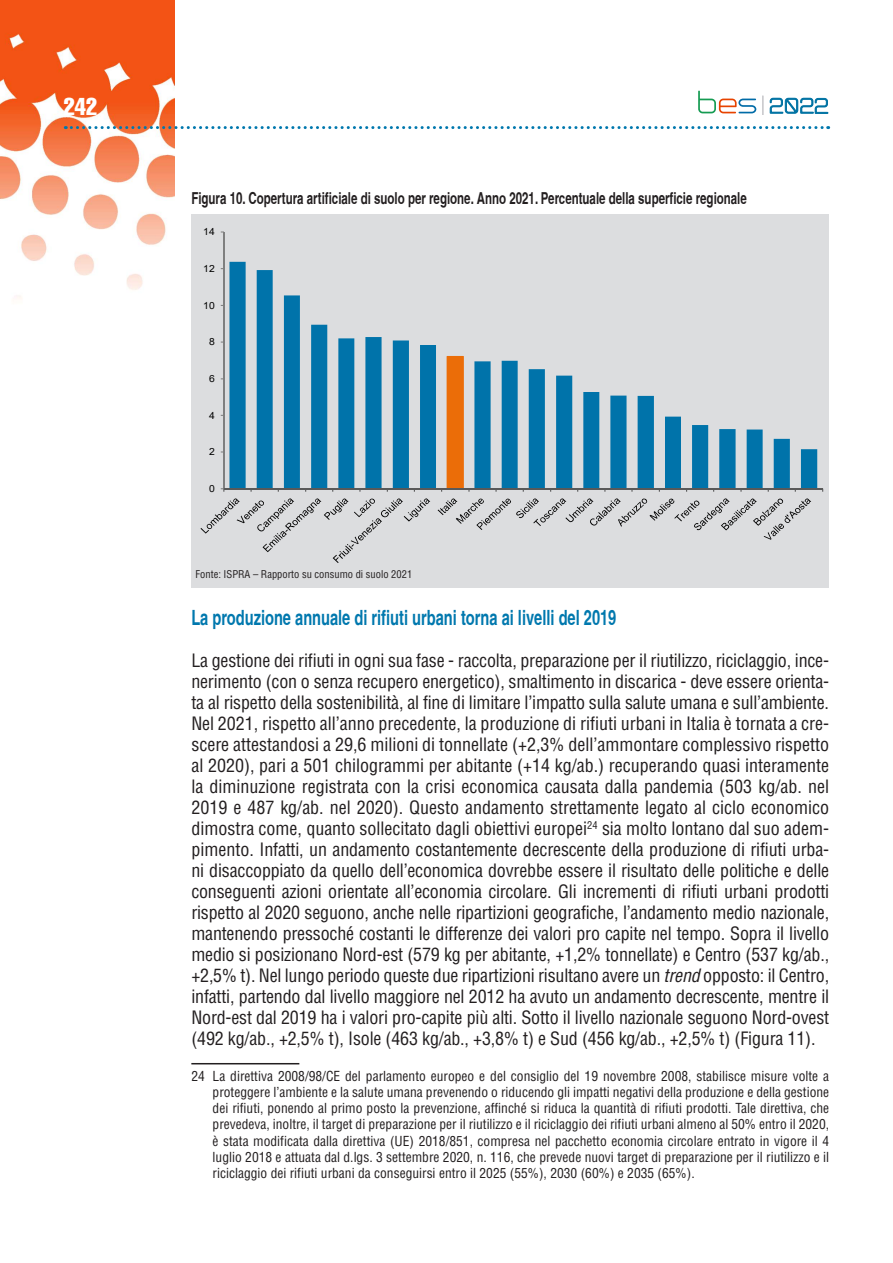
<style>
.page{position:relative;width:893px;height:1263px;background:#fff}
.page>*{position:absolute;margin:0;border:0;box-sizing:border-box;transform-origin:0 0}
.t1{font:24px "Helvetica LT Std Comp";color:#fff}
.t2{font:700 condensed 21px "Helvetica";color:#0078ae;scale:.85 1}
.t3{font:condensed 18px/21px "Helvetica LT Std";letter-spacing:-.01em;color:#231f20;text-align:justify}
.t4{font:700 condensed 16.5px "Helvetica";color:#231f20;scale:.85 1}
.t5{font:condensed 13.5px/16.2px "Helvetica LT Std";color:#231f20;text-align:justify}
.t6{font:condensed 10.5px "Helvetica LT Std";color:#231f20}
.t7{font:9.75px "Arial";color:#000;scale:1.05 1}
.s1{font-style:italic}
</style>
<div class="page">
<img style="left:0;top:0;width:174px;height:299px">
<svg style="left:65px;top:126px;width:764px;height:3px"></svg>
<svg style="left:762px;top:96px;width:1px;height:19px"></svg>
<svg style="left:698px;top:91px;width:58px;height:22px"></svg>
<svg style="left:770px;top:98px;width:58px;height:16px"></svg>
<hr style="left:191px;top:1063px;width:108px;height:1px;background:#231f20">
<div style="left:191px;top:214px;width:638px;height:374px;background:#dcdddf"></div>
<svg style="left:229px;top:262px;width:588px;height:226px"></svg>
<hr style="left:223px;top:232px;width:1px;height:257px;background:#7f7f7f">
<hr style="left:224px;top:488px;width:599px;height:1px;background:#595959">
<svg style="left:441px;top:356px;width:29px;height:136px"></svg>
<svg style="left:201px;top:498px;width:229px;height:65px"></svg>
<svg style="left:438px;top:498px;width:373px;height:42px"></svg>
<h1 class="t1" style="left:64px;top:91px;width:35px">242</h1>
<p class="t4" style="left:191px;top:188px;width:655px">Figura 10. Copertura artificiale di suolo per regione. Anno 2021. Percentuale della superficie regionale</p>
<p class="t7" style="left:203px;top:225px;width:13px">14</p>
<p class="t7" style="left:203px;top:262px;width:13px">12</p>
<p class="t7" style="left:203px;top:298px;width:13px">10</p>
<p class="t7" style="left:209px;top:335px;width:7px">8</p>
<p class="t7" style="left:209px;top:372px;width:7px">6</p>
<p class="t7" style="left:209px;top:408px;width:7px">4</p>
<p class="t7" style="left:209px;top:445px;width:7px">2</p>
<p class="t7" style="left:209px;top:482px;width:7px">0</p>
<p class="t6" style="left:196px;top:568px;width:218px">Fonte: ISPRA – Rapporto su consumo di suolo 2021</p>
<p class="t2" style="left:191px;top:604px;width:502px">La produzione annuale di rifiuti urbani torna ai livelli del 2019</p>
<p class="t3" style="left:191px;top:650px;width:639px">La gestione dei rifiuti in ogni sua fase - raccolta, preparazione per il riutilizzo, riciclaggio, ince&shy;nerimento (con o senza recupero energetico), smaltimento in discarica - deve essere orienta&shy;ta al rispetto della sostenibilità, al fine di limitare l’impatto sulla salute umana e sull’ambiente.<br>Nel 2021, rispetto all’anno precedente, la produzione di rifiuti urbani in Italia è tornata a cre&shy;scere attestandosi a 29,6 milioni di tonnellate (+2,3% dell’ammontare complessivo rispetto al 2020), pari a 501 chilogrammi per abitante (+14 kg/ab.) recuperando quasi interamente la diminuzione registrata con la crisi economica causata dalla pandemia (503 kg/ab. nel 2019 e 487 kg/ab. nel 2020). Questo andamento strettamente legato al ciclo economico dimostra come, quanto sollecitato dagli obiettivi europei<sup>24</sup> sia molto lontano dal suo adem&shy;pimento. Infatti, un andamento costantemente decrescente della produzione di rifiuti urba&shy;ni disaccoppiato da quello dell’economica dovrebbe essere il risultato delle politiche e delle conseguenti azioni orientate all’economia circolare. Gli incrementi di rifiuti urbani prodotti rispetto al 2020 seguono, anche nelle ripartizioni geografiche, l’andamento medio nazionale, mantenendo pressoché costanti le differenze dei valori pro capite nel tempo. Sopra il livello medio si posizionano Nord-est (579 kg per abitante, +1,2% tonnellate) e Centro (537 kg/ab., +2,5% t). Nel lungo periodo queste due ripartizioni risultano avere un <span class="s1">trend</span> opposto: il Centro, infatti, partendo dal livello maggiore nel 2012 ha avuto un andamento decrescente, mentre il Nord-est dal 2019 ha i valori pro-capite più alti. Sotto il livello nazionale seguono Nord-ovest (492 kg/ab., +2,5% t), Isole (463 kg/ab., +3,8% t) e Sud (456 kg/ab., +2,5% t) (Figura 11).</p>
<p class="t5" style="left:213px;top:1068px;width:618px;text-indent:-21px">24 La direttiva 2008/98/CE del parlamento europeo e del consiglio del 19 novembre 2008, stabilisce misure volte a proteggere l’ambiente e la salute umana prevenendo o riducendo gli impatti negativi della produzione e della gestione dei rifiuti, ponendo al primo posto la prevenzione, affinché si riduca la quantità di rifiuti prodotti. Tale direttiva, che prevedeva, inoltre, il target di preparazione per il riutilizzo e il riciclaggio dei rifiuti urbani almeno al 50% entro il 2020, è stata modificata dalla direttiva (UE) 2018/851, compresa nel pacchetto economia circolare entrato in vigore il 4 luglio 2018 e attuata dal d.lgs. 3 settembre 2020, n. 116, che prevede nuovi target di preparazione per il riutilizzo e il riciclaggio dei rifiuti urbani da conseguirsi entro il 2025 (55%), 2030 (60%) e 2035 (65%).</p>
</div>
